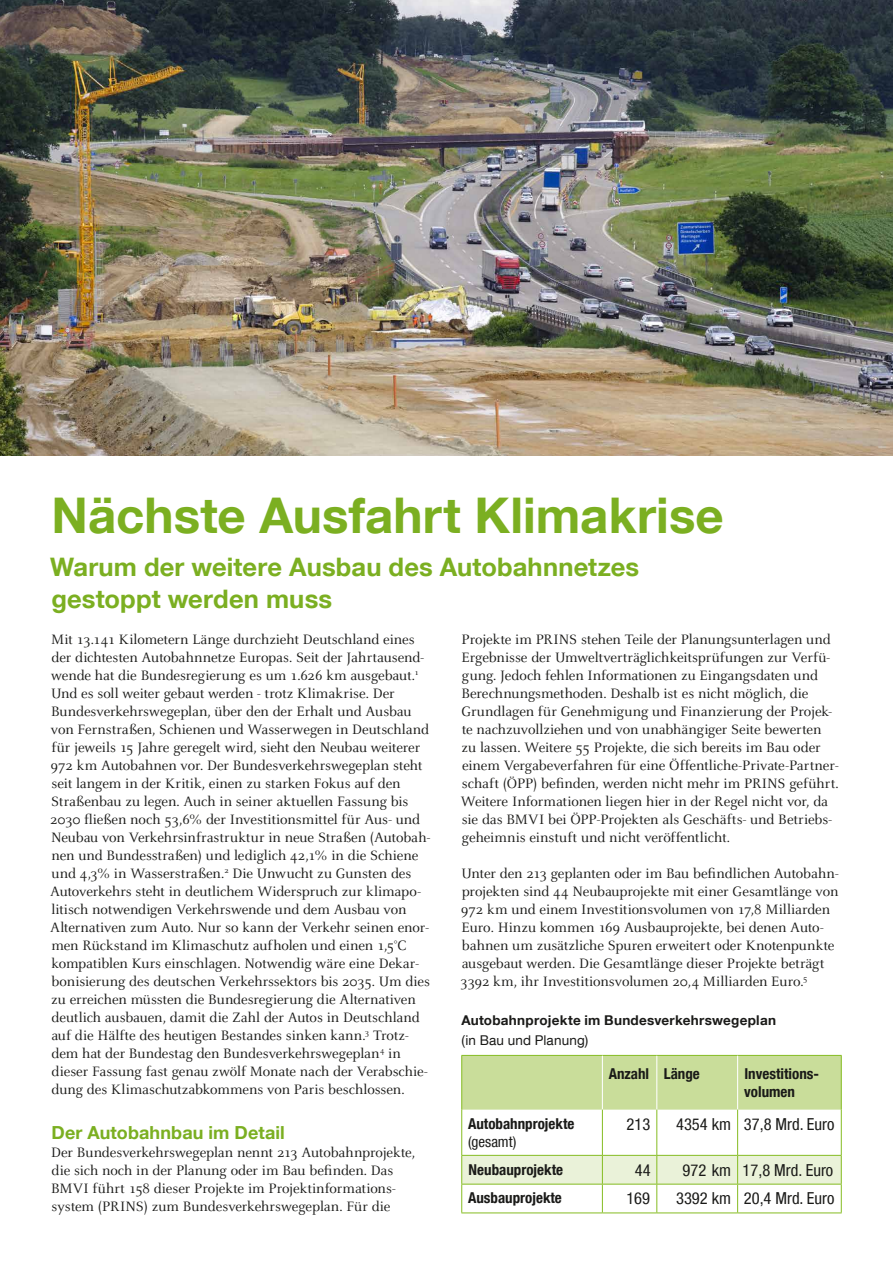
<style>
.page{position:relative;width:893px;height:1263px;background:#fff}
.page>*{position:absolute;margin:0;border:0;box-sizing:border-box;transform-origin:0 0}
.t1{font:700 49.2px "Helvetica Neue LT Com";color:#7baf21}
.t2{font:700 25.5px/31.5px "Helvetica Neue LT Com";letter-spacing:.005em;color:#7baf21}
.t3{font:700 18px "Helvetica Neue LT Com";letter-spacing:.005em;color:#7baf21}
.t4{font:condensed 16.5px "Helvetica Neue LT Com";color:#1a1a18}
.t5{font:15px/18px "Celeste";letter-spacing:-.01em;color:#1a1a18}
.t6{font:700 condensed 15px/18px "Helvetica Neue LT Com";color:#1a1a18}
.t7{font:condensed 15px "Helvetica Neue LT Com";color:#1a1a18}
.t8{font:700 13.5px "Helvetica Neue LT Com";letter-spacing:.02em;color:#1a1a18}
.t9{font:13.5px "Helvetica Neue LT Com";letter-spacing:.01em;color:#1a1a18}
</style>
<div class="page">
<div style="left:462px;top:1056px;width:379px;height:53px;background:#c9dd9a"></div>
<hr style="left:461px;top:1055px;width:141px;height:1px;background:#85bc22">
<hr style="left:461px;top:1056px;width:1px;height:53px;background:#85bc22">
<hr style="left:602px;top:1055px;width:55px;height:1px;background:#85bc22">
<hr style="left:657px;top:1055px;width:81px;height:1px;background:#85bc22">
<hr style="left:738px;top:1055px;width:104px;height:1px;background:#85bc22">
<hr style="left:841px;top:1056px;width:1px;height:53px;background:#85bc22">
<hr style="left:461px;top:1109px;width:1px;height:46px;background:#85bc22">
<hr style="left:841px;top:1109px;width:1px;height:46px;background:#85bc22">
<hr style="left:461px;top:1212px;width:141px;height:1px;background:#85bc22">
<hr style="left:602px;top:1212px;width:55px;height:1px;background:#85bc22">
<hr style="left:657px;top:1212px;width:81px;height:1px;background:#85bc22">
<hr style="left:738px;top:1212px;width:104px;height:1px;background:#85bc22">
<hr style="left:602px;top:1056px;width:1px;height:53px;background:#fff">
<hr style="left:656px;top:1056px;width:1px;height:53px;background:#fff">
<hr style="left:737px;top:1056px;width:1px;height:53px;background:#fff">
<hr style="left:602px;top:1109px;width:1px;height:46px;background:#85bc22">
<hr style="left:656px;top:1109px;width:1px;height:46px;background:#85bc22">
<hr style="left:737px;top:1109px;width:1px;height:46px;background:#85bc22">
<svg style="left:461px;top:1155px;width:381px;height:57px"></svg>
<img style="left:0;top:0;width:893px;height:455px">
<h1 class="t1" style="left:52px;top:484px;width:674px">Nächste Ausfahrt Klimakrise</h1>
<h2 class="t2" style="left:50px;top:551px;width:591px">Warum der weitere Ausbau des Autobahnnetzes gestoppt werden muss</h2>
<p class="t5" style="left:50px;top:631px;width:382px">Mit 13.141 Kilometern Länge durchzieht Deutschland eines der dichtesten Autobahnnetze Europas. Seit der Jahrtausend&shy;wende hat die Bundesregierung es um 1.626 km ausgebaut.<sup>1<br></sup>Und es soll weiter gebaut werden - trotz Klimakrise. Der Bundesverkehrswegeplan, über den der Erhalt und Ausbau von Fernstraßen, Schienen und Wasserwegen in Deutschland für jeweils 15 Jahre geregelt wird, sieht den Neubau weiterer 972 km Autobahnen vor. Der Bundesverkehrswegeplan steht seit langem in der Kritik, einen zu starken Fokus auf den Straßenbau zu legen. Auch in seiner aktuellen Fassung bis 2030 fließen noch 53,6% der Investitionsmittel für Aus- und Neubau von Verkehrsinfrastruktur in neue Straßen (Autobah&shy;nen und Bundesstraßen) und lediglich 42,1% in die Schiene und 4,3% in Wasserstraßen.<sup>2</sup> Die Unwucht zu Gunsten des Autoverkehrs steht in deutlichem Widerspruch zur klimapo&shy;litisch notwendigen Verkehrswende und dem Ausbau von Alternativen zum Auto. Nur so kann der Verkehr seinen enor&shy;men Rückstand im Klimaschutz aufholen und einen 1,5°C kompatiblen Kurs einschlagen. Notwendig wäre eine Dekar&shy;bonisierung des deutschen Verkehrssektors bis 2035. Um dies zu erreichen müssten die Bundesregierung die Alternativen deutlich ausbauen, damit die Zahl der Autos in Deutschland auf die Hälfte des heutigen Bestandes sinken kann.<sup>3</sup> Trotz&shy;dem hat der Bundestag den Bundesverkehrswegeplan<sup>4</sup> in dieser Fassung fast genau zwölf Monate nach der Verabschie&shy;dung des Klimaschutzabkommens von Paris beschlossen.</p>
<p class="t3" style="left:52px;top:1121px;width:235px">Der Autobahnbau im Detail</p>
<p class="t5" style="left:51px;top:1144px;width:366px">Der Bundesverkehrswegeplan nennt 213 Autobahnprojekte, die sich noch in der Planung oder im Bau befinden. Das BMVI führt 158 dieser Projekte im Projektinformations&shy;system (PRINS) zum Bundesverkehrswegeplan. Für die</p>
<p class="t5" style="left:461px;top:631px;width:379px">Projekte im PRINS stehen Teile der Planungsunterlagen und Ergebnisse der Umweltverträglichkeitsprüfungen zur Verfü&shy;gung. Jedoch fehlen Informationen zu Eingangsdaten und Berechnungsmethoden. Deshalb ist es nicht möglich, die Grundlagen für Genehmigung und Finanzierung der Projek&shy;te nachzuvollziehen und von unabhängiger Seite bewerten zu lassen. Weitere 55 Projekte, die sich bereits im Bau oder einem Vergabeverfahren für eine Öffentliche-Private-Partner&shy;schaft (ÖPP) befinden, werden nicht mehr im PRINS geführt.<br>Weitere Informationen liegen hier in der Regel nicht vor, da sie das BMVI bei ÖPP-Projekten als Geschäfts- und Betriebs&shy;geheimnis einstuft und nicht veröffentlicht.</p>
<p class="t5" style="left:460px;top:865px;width:380px">Unter den 213 geplanten oder im Bau befindlichen Autobahn&shy;projekten sind 44 Neubauprojekte mit einer Gesamtlänge von 972 km und einem Investitionsvolumen von 17,8 Milliarden Euro. Hinzu kommen 169 Ausbauprojekte, bei denen Auto&shy;bahnen um zusätzliche Spuren erweitert oder Knotenpunkte ausgebaut werden. Die Gesamtlänge dieser Projekte beträgt 3392 km, ihr Investitionsvolumen 20,4 Milliarden Euro.<sup>5</sup></p>
<p class="t8" style="left:461px;top:1012px;width:316px">Autobahnprojekte im Bundesverkehrswegeplan</p>
<p class="t9" style="left:462px;top:1031px;width:128px">(in Bau und Planung)</p>
<p class="t6" style="left:609px;top:1064px;width:93px">Anzahl Länge</p>
<p class="t6" style="left:744px;top:1064px;width:76px">Investitions&shy;volumen</p>
<p class="t6" style="left:468px;top:1114px;width:108px">Autobahnprojekte</p>
<p class="t7" style="left:468px;top:1133px;width:50px">(gesamt)</p>
<p class="t4" style="left:627px;top:1114px;width:25px">213</p>
<p class="t4" style="left:676px;top:1114px;width:160px">4354 km 37,8 Mrd. Euro</p>
<p class="t6" style="left:469px;top:1160px;width:96px">Neubauprojekte</p>
<p class="t4" style="left:635px;top:1160px;width:17px">44</p>
<p class="t4" style="left:682px;top:1160px;width:152px">972 km 17,8 Mrd. Euro</p>
<p class="t6" style="left:468px;top:1189px;width:95px">Ausbauprojekte</p>
<p class="t4" style="left:626px;top:1189px;width:25px">169</p>
<p class="t4" style="left:676px;top:1189px;width:160px">3392 km 20,4 Mrd. Euro</p>
</div>
